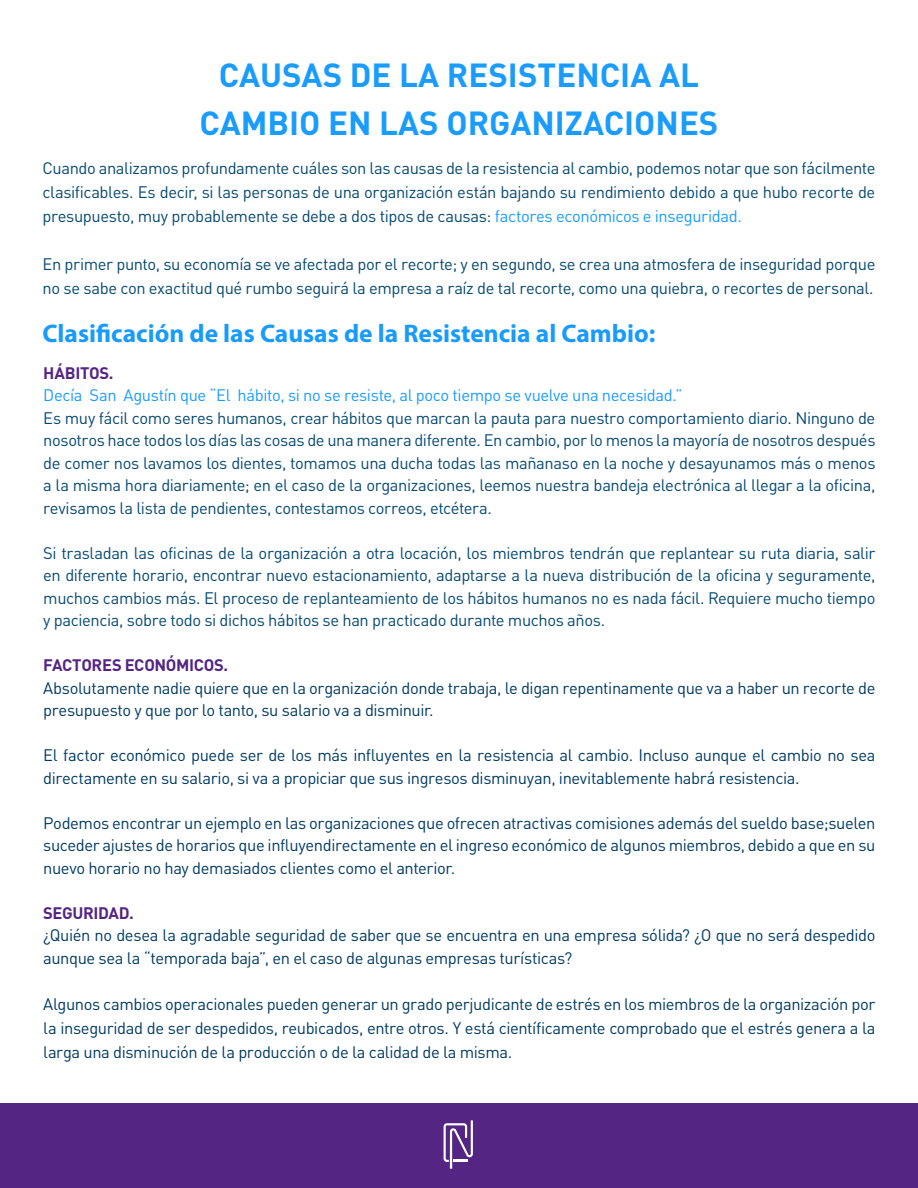
<style>
.page{position:relative;width:918px;height:1188px;background:#fff}
.page>*{position:absolute;margin:0;border:0;box-sizing:border-box;transform-origin:0 0}
.t1{font:700 33px/48px "DIN Pro";color:#1a9cfc;text-align:center}
.t2{font:700 25.5px "Myriad Pro";color:#199bfc}
.t3{font:16.5px/22.5px "DIN Pro";letter-spacing:-.025em;color:#064972;text-align:justify}
.t4{font:16.5px/22.5px "DIN Pro";letter-spacing:-.025em;color:#003a63}
.t5{font:16.5px "DIN Pro";letter-spacing:-.025em;color:#199bfc}
.t6{font:700 16.5px "DIN Pro";letter-spacing:-.02em;color:#542583}
.s1{color:#199bfc}
</style>
<div class="page">
<div style="left:0;top:1104px;width:918px;height:84px;background:#542583"></div>
<svg style="left:444px;top:1120px;width:29px;height:49px"></svg>
<h1 class="t1" style="left:200px;top:47px;width:520px">CAUSAS DE LA RESISTENCIA AL<br>CAMBIO EN LAS ORGANIZACIONES</h1>
<p class="t3" style="left:43px;top:154px;width:835px;line-height:24px">Cuando analizamos profundamente cuáles son las causas de la resistencia al cambio, podemos notar que son fácilmente clasificables. Es decir, si las personas de una organización están bajando su rendimiento debido a que hubo recorte de presupuesto, muy probablemente se debe a dos tipos de causas: <span class="s1">factores económicos e inseguridad.</span></p>
<p class="t3" style="left:43px;top:250px;width:834px;line-height:24px">En primer punto, su economía se ve afectada por el recorte; y en segundo, se crea una atmosfera de inseguridad porque no se sabe con exactitud qué rumbo seguirá la empresa a raíz de tal recorte, como una quiebra, o recortes de personal.</p>
<h2 class="t2" style="left:43px;top:316px;width:614px">Clasificación de las Causas de la Resistencia al Cambio:</h2>
<p class="t6" style="left:43px;top:359px;width:72px">HÁBITOS.</p>
<p class="t5" style="left:43px;top:382px;width:641px">Decía San Agustín que “El hábito, si no se resiste, al poco tiempo se vuelve una necesidad.”</p>
<p class="t3" style="left:43px;top:405px;width:834px">Es muy fácil como seres humanos, crear hábitos que marcan la pauta para nuestro comportamiento diario. Ninguno de nosotros hace todos los días las cosas de una manera diferente. En cambio, por lo menos la mayoría de nosotros después de comer nos lavamos los dientes, tomamos una ducha todas las mañanaso en la noche y desayunamos más o menos a la misma hora diariamente; en el caso de la organizaciones, leemos nuestra bandeja electrónica al llegar a la oficina, revisamos la lista de pendientes, contestamos correos, etcétera.</p>
<p class="t3" style="left:43px;top:540px;width:834px">Si trasladan las oficinas de la organización a otra locación, los miembros tendrán que replantear su ruta diaria, salir en diferente horario, encontrar nuevo estacionamiento, adaptarse a la nueva distribución de la oficina y seguramente, muchos cambios más. El proceso de replanteamiento de los hábitos humanos no es nada fácil. Requiere mucho tiempo y paciencia, sobre todo si dichos hábitos se han practicado durante muchos años.</p>
<p class="t6" style="left:43px;top:652px;width:187px">FACTORES ECONÓMICOS.</p>
<p class="t4" style="left:43px;top:675px;width:834px">Absolutamente nadie quiere que en la organización donde trabaja, le digan repentinamente que va a haber un recorte de presupuesto y que por lo tanto, su salario va a disminuir.</p>
<p class="t4" style="left:43px;top:742px;width:834px">El factor económico puede ser de los más influyentes en la resistencia al cambio. Incluso aunque el cambio no sea directamente en su salario, si va a propiciar que sus ingresos disminuyan, inevitablemente habrá resistencia.</p>
<p class="t4" style="left:43px;top:810px;width:834px;text-align:justify">Podemos encontrar un ejemplo en las organizaciones que ofrecen atractivas comisiones además del sueldo base;suelen suceder ajustes de horarios que influyendirectamente en el ingreso económico de algunos miembros, debido a que en su nuevo horario no hay demasiados clientes como el anterior.</p>
<p class="t6" style="left:43px;top:899px;width:92px">SEGURIDAD.</p>
<p class="t4" style="left:43px;top:922px;width:834px">¿Quién no desea la agradable seguridad de saber que se encuentra en una empresa sólida? ¿O que no será despedido aunque sea la “temporada baja”, en el caso de algunas empresas turísticas?</p>
<p class="t4" style="left:43px;top:991px;width:834px;line-height:24px;text-align:justify">Algunos cambios operacionales pueden generar un grado perjudicante de estrés en los miembros de la organización por la inseguridad de ser despedidos, reubicados, entre otros. Y está científicamente comprobado que el estrés genera a la larga una disminución de la producción o de la calidad de la misma.</p>
</div>
